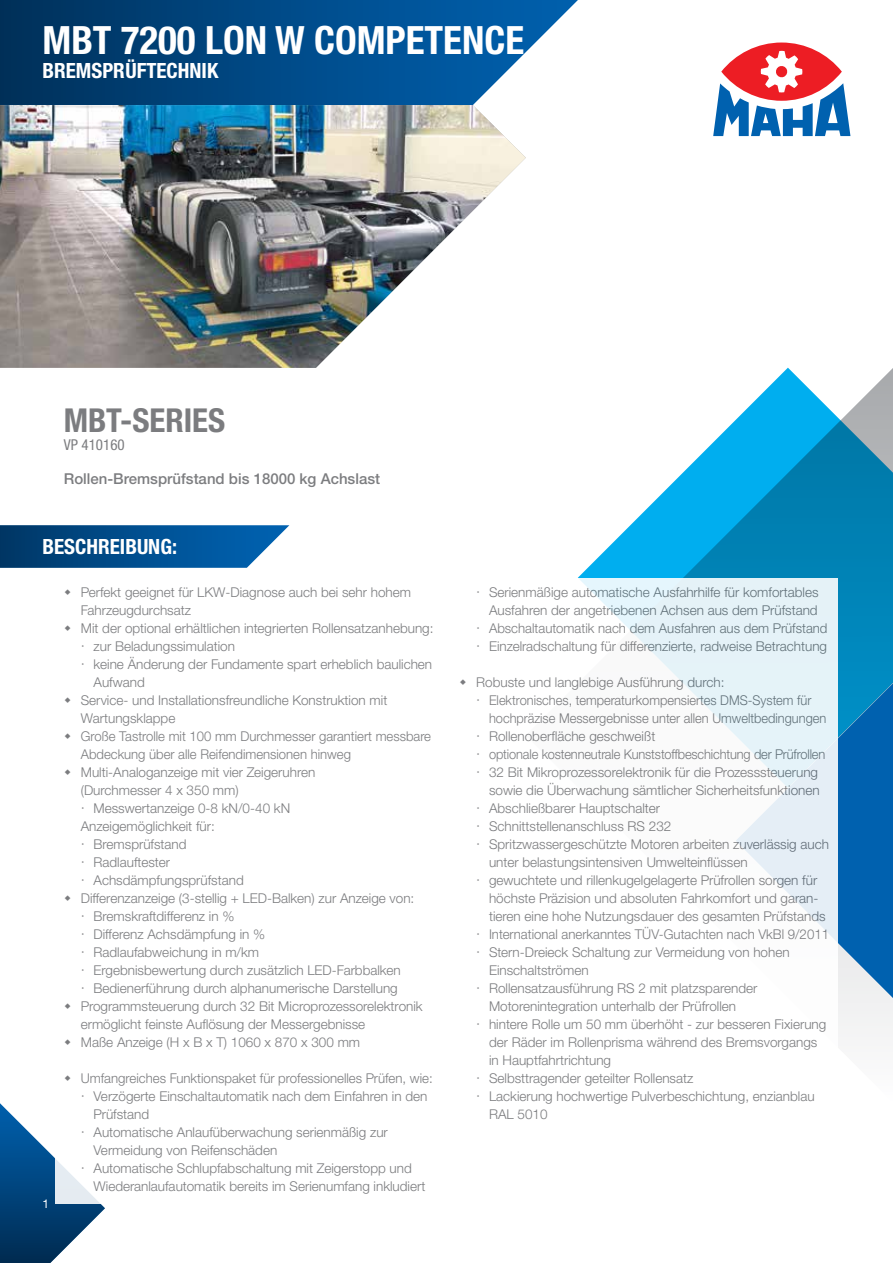
<style>
.page{position:relative;width:893px;height:1263px;background:#fff}
.page>*{position:absolute;margin:0;border:0;box-sizing:border-box;transform-origin:0 0}
.t1{font:700 condensed 39px "Helvetica Neue LTW1 G";color:#fff}
.t2{font:700 condensed 33px "Helvetica Neue LTW1 G";color:#6d6e71}
.t3{font:700 condensed 21px "Helvetica Neue LTW1 G";color:#fff}
.t4{font:500 15px "Helvetica Neue LTW1 G";color:#6d6e71}
.t5{font:condensed 15px "Helvetica Neue LTW1 G";color:#6d6e71}
.t6{font:300 13.5px/18px "Helvetica Neue LTW1 G";color:#6d6e71}
.t7{font:12px "Helvetica Neue LTW1 G";color:#fff}
</style>
<div class="page">
<svg style="left:578px;top:368px;width:315px;height:669px"></svg>
<svg style="left:838px;top:683px;width:55px;height:315px;background:#1571b6"></svg>
<svg style="left:0;top:0;width:578px;height:105px;background:#17588e"></svg>
<svg style="left:0;top:525px;width:289px;height:43px;background:#135b95"></svg>
<svg style="left:721px;top:43px;width:121px;height:58px"></svg>
<svg style="left:713px;top:51px;width:137px;height:85px"></svg>
<img style="left:0;top:105px;width:526px;height:263px">
<svg style="left:578px;top:578px;width:260px;height:459px"></svg>
<svg style="left:0;top:1103px;width:105px;height:160px"></svg>
<h1 class="t1" style="left:43px;top:17px;width:483px">MBT 7200 LON W COMPETENCE</h1>
<h3 class="t3" style="left:43px;top:58px;width:177px">BREMSPRÜFTECHNIK</h3>
<h2 class="t2" style="left:64px;top:401px;width:163px">MBT-SERIES</h2>
<p class="t5" style="left:64px;top:436px;width:62px">VP 410160</p>
<p class="t4" style="left:64px;top:470px;width:318px">Rollen-Bremsprüfstand bis 18000 kg Achslast</p>
<h3 class="t3" style="left:43px;top:534px;width:136px">BESCHREIBUNG:</h3>
<p class="t7" style="left:43px;top:1196px;width:8px">1</p>
<p class="t6" style="left:81px;top:583px;width:332px">Perfekt geeignet für LKW-Diagnose auch bei sehr hohem</p>
<p class="t6" style="left:81px;top:601px;width:112px">Fahrzeugdurchsatz</p>
<p class="t6" style="left:81px;top:619px;width:354px">Mit der optional erhältlichen integrierten Rollensatzanhebung:</p>
<p class="t6" style="left:94px;top:637px;width:143px">zur Beladungssimulation</p>
<p class="t6" style="left:94px;top:655px;width:340px">keine Änderung der Fundamente spart erheblich baulichen</p>
<p class="t6" style="left:94px;top:673px;width:53px">Aufwand</p>
<p class="t6" style="left:81px;top:691px;width:308px">Service- und Installationsfreundliche Konstruktion mit</p>
<p class="t6" style="left:81px;top:709px;width:96px">Wartungsklappe</p>
<p class="t6" style="left:81px;top:727px;width:352px">Große Tastrolle mit 100 mm Durchmesser garantiert messbare</p>
<p class="t6" style="left:81px;top:745px;width:272px">Abdeckung über alle Reifendimensionen hinweg</p>
<p class="t6" style="left:81px;top:763px;width:236px">Multi-Analoganzeige mit vier Zeigeruhren</p>
<p class="t6" style="left:81px;top:781px;width:159px">(Durchmesser 4 x 350 mm)</p>
<p class="t6" style="left:94px;top:799px;width:198px">Messwertanzeige 0-8 kN/0-40 kN</p>
<p class="t6" style="left:81px;top:817px;width:135px">Anzeigemöglichkeit für:</p>
<p class="t6" style="left:94px;top:835px;width:95px">Bremsprüfstand</p>
<p class="t6" style="left:94px;top:853px;width:78px">Radlauftester</p>
<p class="t6" style="left:94px;top:871px;width:152px">Achsdämpfungsprüfstand</p>
<p class="t6" style="left:81px;top:889px;width:335px">Differenzanzeige (3-stellig + LED-Balken) zur Anzeige von:</p>
<p class="t6" style="left:94px;top:907px;width:142px">Bremskraftdifferenz in %</p>
<p class="t6" style="left:94px;top:925px;width:173px">Differenz Achsdämpfung in %</p>
<p class="t6" style="left:94px;top:943px;width:167px">Radlaufabweichung in m/km</p>
<p class="t6" style="left:94px;top:961px;width:309px">Ergebnisbewertung durch zusätzlich LED-Farbbalken</p>
<p class="t6" style="left:94px;top:979px;width:306px">Bedienerführung durch alphanumerische Darstellung</p>
<p class="t6" style="left:81px;top:997px;width:343px">Programmsteuerung durch 32 Bit Microprozessorelektronik</p>
<p class="t6" style="left:81px;top:1015px;width:286px">ermöglicht feinste Auflösung der Messergebnisse</p>
<p class="t6" style="left:81px;top:1033px;width:281px">Maße Anzeige (H x B x T) 1060 x 870 x 300 mm</p>
<p class="t6" style="left:94px;top:1069px;width:341px;text-indent:-13px">Umfangreiches Funktionspaket für professionelles Prüfen, wie:<br>Verzögerte Einschaltautomatik nach dem Einfahren in den Prüfstand<br>Automatische Anlaufüberwachung serienmäßig zur Vermeidung von Reifenschäden<br>Automatische Schlupfabschaltung mit Zeigerstopp und Wiederanlaufautomatik bereits im Serienumfang inkludiert</p>
<p class="t6" style="left:489px;top:583px;width:340px">Serienmäßige automatische Ausfahrhilfe für komfortables Ausfahren der angetriebenen Achsen aus dem Prüfstand Abschaltautomatik nach dem Ausfahren aus dem Prüfstand Einzelradschaltung für differenzierte, radweise Betrachtung</p>
<p class="t6" style="left:489px;top:673px;width:342px;text-indent:-13px">Robuste und langlebige Ausführung durch:<br>Elektronisches, temperaturkompensiertes DMS-System für hochpräzise Messergebnisse unter allen Umweltbedingungen Rollenoberfläche geschweißt<br>optionale kostenneutrale Kunststoffbeschichtung der Prüfrollen 32 Bit Mikroprozessorelektronik für die Prozesssteuerung sowie die Überwachung sämtlicher Sicherheitsfunktionen Abschließbarer Hauptschalter<br>Schnittstellenanschluss RS 232<br>Spritzwassergeschützte Motoren arbeiten zuverlässig auch unter belastungsintensiven Umwelteinflüssen<br>gewuchtete und rillenkugelgelagerte Prüfrollen sorgen für höchste Präzision und absoluten Fahrkomfort und garan&shy;tieren eine hohe Nutzungsdauer des gesamten Prüfstands International anerkanntes TÜV-Gutachten nach VkBl 9/2011<br>Stern-Dreieck Schaltung zur Vermeidung von hohen Einschaltströmen<br>Rollensatzausführung RS 2 mit platzsparender Motorenintegration unterhalb der Prüfrollen<br>hintere Rolle um 50 mm überhöht - zur besseren Fixierung der Räder im Rollenprisma während des Bremsvorgangs in Hauptfahrtrichtung<br>Selbsttragender geteilter Rollensatz<br>Lackierung hochwertige Pulverbeschichtung, enzianblau RAL 5010</p>
</div>
